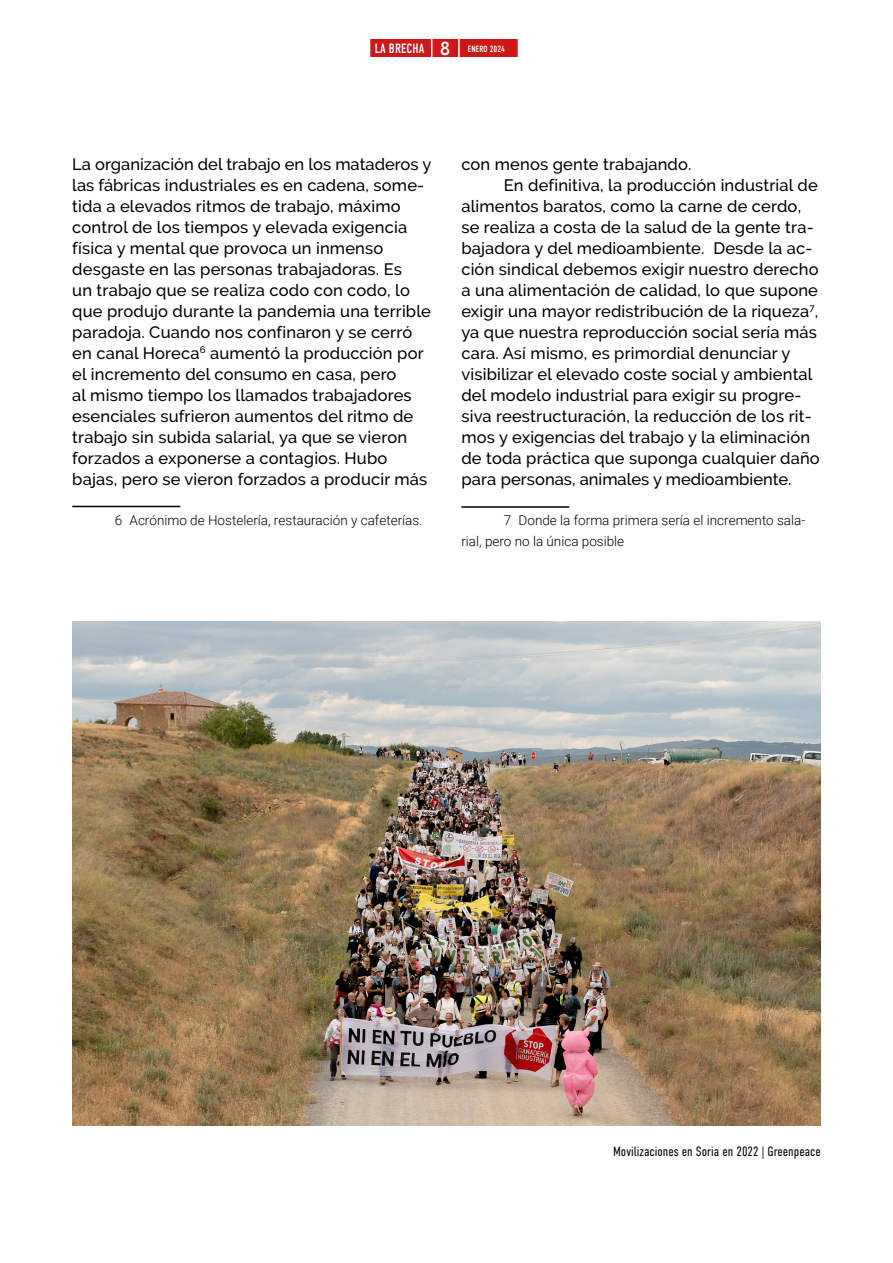
<style>
.page{position:relative;width:893px;height:1263px;background:#fff}
.page>*{position:absolute;margin:0;border:0;box-sizing:border-box;transform-origin:0 0}
.t1{font:500 16.5px/21px "Raleway";letter-spacing:.01em;color:#000}
.t2{font:300 13.5px/21px "Roboto";color:#000}
.t3{font:300 13.5px "DIN Condensed";color:#000}
.t4{font:9px "DIN Condensed";letter-spacing:.01em;color:#fff}
.s1{font-size:13.5px}
.s2{font-family:"Ligurino Rg";font-size:18px}
</style>
<div class="page">
<div style="left:369px;top:37px;width:150px;height:21px;background:#cd1719;border:2px solid #fff"></div>
<hr style="left:458px;top:36px;width:2px;height:25px;background:#fff">
<svg style="left:431px;top:37px;width:1px;height:21px"></svg>
<hr style="left:72px;top:506px;width:108px;height:1px;background:#000">
<hr style="left:461px;top:506px;width:108px;height:2px;background:#000">
<img style="left:72px;top:621px;width:749px;height:504px">
<p class="t4" style="left:375px;top:43px;width:132px"><span class="s1">LA BRECHA</span> <span class="s2">8</span> ENERO 2024</p>
<p class="t1" style="left:72px;top:154px;width:361px">La organización del trabajo en los mataderos y las fábricas industriales es en cadena, some&shy;tida a elevados ritmos de trabajo, máximo control de los tiempos y elevada exigencia física y mental que provoca un inmenso desgaste en las personas trabajadoras. Es<br>un trabajo que se realiza codo con codo, lo que produjo durante la pandemia una terrible paradoja. Cuando nos confinaron y se cerró en canal Horeca<sup>6</sup> aumentó la producción por el incremento del consumo en casa, pero<br>al mismo tiempo los llamados trabajadores esenciales sufrieron aumentos del ritmo de trabajo sin subida salarial, ya que se vieron forzados a exponerse a contagios. Hubo bajas, pero se vieron forzados a producir más</p>
<p class="t2" style="left:115px;top:509px;width:309px">6 Acrónimo de Hostelería, restauración y cafeterías.</p>
<p class="t1" style="left:461px;top:154px;width:232px">con menos gente trabajando.</p>
<p class="t1" style="left:504px;top:175px;width:315px">En definitiva, la producción industrial de</p>
<p class="t1" style="left:461px;top:196px;width:341px">alimentos baratos, como la carne de cerdo,</p>
<p class="t1" style="left:461px;top:217px;width:354px">se realiza a costa de la salud de la gente tra-</p>
<p class="t1" style="left:461px;top:238px;width:353px">bajadora y del medioambiente. Desde la ac-</p>
<p class="t1" style="left:461px;top:259px;width:359px">ción sindical debemos exigir nuestro derecho</p>
<p class="t1" style="left:461px;top:280px;width:358px">a una alimentación de calidad, lo que supone</p>
<p class="t1" style="left:461px;top:301px;width:358px">exigir una mayor redistribución de la riqueza<sup>7</sup>,</p>
<p class="t1" style="left:461px;top:322px;width:357px">ya que nuestra reproducción social sería más</p>
<p class="t1" style="left:461px;top:343px;width:331px">cara. Así mismo, es primordial denunciar y</p>
<p class="t1" style="left:461px;top:364px;width:353px">visibilizar el elevado coste social y ambiental</p>
<p class="t1" style="left:461px;top:385px;width:342px">del modelo industrial para exigir su progre-</p>
<p class="t1" style="left:461px;top:406px;width:352px">siva reestructuración, la reducción de los rit-</p>
<p class="t1" style="left:461px;top:427px;width:350px">mos y exigencias del trabajo y la eliminación</p>
<p class="t1" style="left:461px;top:448px;width:360px">de toda práctica que suponga cualquier daño</p>
<p class="t1" style="left:461px;top:469px;width:332px">para personas, animales y medioambiente.</p>
<p class="t2" style="left:461px;top:509px;width:345px;text-indent:43px">7 Donde la forma primera sería el incremento sala&shy;rial, pero no la única posible</p>
<p class="t3" style="left:613px;top:1143px;width:209px">Movilizaciones en Soria en 2022 | Greenpeace</p>
</div>
